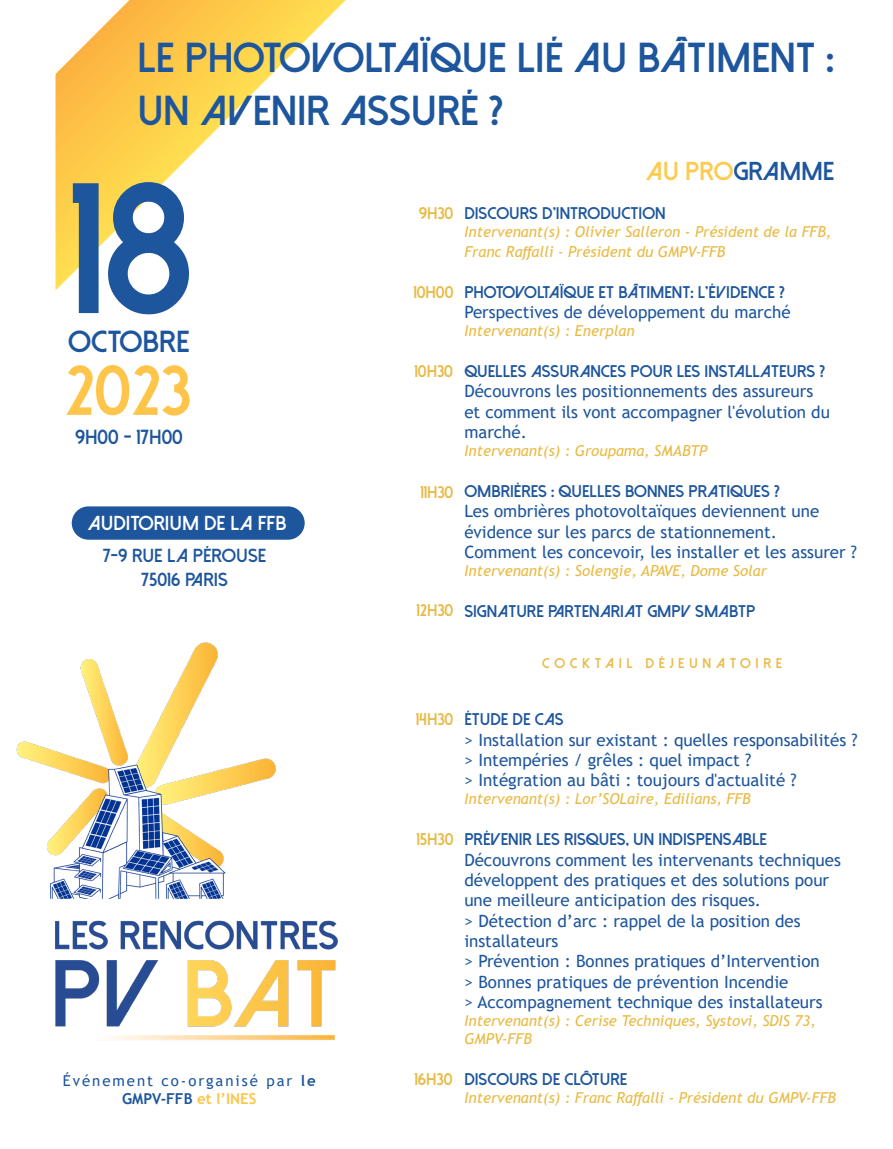
<style>
.page{position:relative;width:893px;height:1149px;background:#fff}
.page>*{position:absolute;margin:0;border:0;box-sizing:border-box;transform-origin:0 0}
.t1{font:800 185.55px "Dolce Vita";color:#1e569d}
.t2{font:800 70.5px "Dolce Vita";color:#fec54a}
.t3{font:800 41.85px "Dolce Vita";color:#1e569d}
.t4{font:800 30.45px "Dolce Vita";color:#1e569d}
.t5{font:800 25.95px "Dolce Vita";color:#1e569d}
.t6{font:800 20.4px "Dolce Vita";color:#1e569d}
.t7{font:800 20.25px "Dolce Vita";color:#fff}
.t8{font:800 18.9px "Dolce Vita";color:#1e569d}
.texte_tiret{font:16.95px/20.4px "Trebuchet MS";color:#1e569d}
.t9{font:800 16.95px "Dolce Vita";color:#1e569d}
.t10{font:800 16.95px "Dolce Vita";color:#e9ba43}
.t11{font:italic 15px/20.4px "Trebuchet MS";color:#e9ba43}
.t12{font:15px "Trebuchet MS";letter-spacing:.13em;color:#1e569d}
.t13{font:700 15px "Trebuchet MS";color:#1e569d}
.t14{font:800 14.1px "Dolce Vita";letter-spacing:.33em;color:#e9ba43}
.s1{font-weight:700}
.s2{color:#fec64a}
.s3{color:#feca4d}
</style>
<div class="page">
<svg style="left:55px;top:0;width:291px;height:290px"></svg>
<img style="left:16px;top:642px;width:322px;height:398px">
<div style="left:72px;top:506px;width:233px;height:33px;background:#1e569d;border-radius:17px"></div>
<p class="t3" style="left:137px;top:36px;width:698px">LE PHOTOVOLTAÏQUE LIÉ AU BÂTIMENT :</p>
<p class="t3" style="left:137px;top:89px;width:368px">UN AVENIR ASSURÉ ?</p>
<p class="t1" style="left:68px;top:155px;width:127px">18</p>
<p class="t4" style="left:68px;top:326px;width:123px">OCTOBRE</p>
<p class="t2" style="left:65px;top:354px;width:128px">2023</p>
<p class="t6" style="left:75px;top:426px;width:109px">9H00 - 17H00</p>
<p class="t7" style="left:88px;top:512px;width:201px">AUDITORIUM DE LA FFB</p>
<p class="t8" style="left:103px;top:546px;width:165px">7-9 RUE LA PÉROUSE</p>
<p class="t8" style="left:141px;top:570px;width:88px">75016 PARIS</p>
<p class="t12" style="left:63px;top:1070px;width:255px">Événement co-organisé par <span class="s1">le</span></p>
<p class="t13" style="left:122px;top:1088px;width:136px">GMPV-FFB <span class="s2">et l’INES</span></p>
<p class="t10" style="left:419px;top:205px;width:36px">9H30</p>
<p class="t10" style="left:413px;top:283px;width:42px">10H00</p>
<p class="t10" style="left:415px;top:362px;width:40px">10H30</p>
<p class="t10" style="left:420px;top:483px;width:35px">11H30</p>
<p class="t10" style="left:417px;top:601px;width:38px">12H30</p>
<p class="t5" style="left:646px;top:158px;width:190px"><span class="s3">AU PRO</span>GRAMME</p>
<p class="t9" style="left:464px;top:204px;width:203px">DISCOURS D’INTRODUCTION</p>
<p class="t11" style="left:464px;top:221px;width:369px">Intervenant(s) : Olivier Salleron - Président de la FFB,<br>Franc Raffalli - Président du GMPV-FFB</p>
<p class="t9" style="left:464px;top:283px;width:322px">PHOTOVOLTAÏQUE ET BÂTIMENT: L'ÉVIDENCE ?</p>
<p class="texte_tiret" style="left:464px;top:302px;width:328px">Perspectives de développement du marché</p>
<p class="t11" style="left:464px;top:321px;width:172px">Intervenant(s) : Enerplan</p>
<p class="t9" style="left:464px;top:362px;width:362px">QUELLES ASSURANCES POUR LES INSTALLATEURS ?</p>
<p class="texte_tiret" style="left:464px;top:381px;width:350px">Découvrons les positionnements des assureurs</p>
<p class="texte_tiret" style="left:464px;top:401px;width:367px">et comment ils vont accompagner l'évolution du marché.</p>
<p class="t11" style="left:464px;top:440px;width:245px">Intervenant(s) : Groupama, SMABTP</p>
<p class="t9" style="left:464px;top:482px;width:317px">OMBRIÈRES : QUELLES BONNES PRATIQUES ?</p>
<p class="texte_tiret" style="left:464px;top:500px;width:356px">Les ombrières photovoltaïques deviennent une</p>
<p class="texte_tiret" style="left:464px;top:521px;width:314px">évidence sur les parcs de stationnement.</p>
<p class="texte_tiret" style="left:464px;top:541px;width:394px">Comment les concevoir, les installer et les assurer ?</p>
<p class="t11" style="left:464px;top:560px;width:304px">Intervenant(s) : Solengie, APAVE, Dome Solar</p>
<p class="t9" style="left:464px;top:602px;width:293px">SIGNATURE PARTENARIAT GMPV SMABTP</p>
<p class="t14" style="left:542px;top:655px;width:241px">COCKTAIL DÉJEUNATOIRE</p>
<p class="t10" style="left:416px;top:710px;width:39px">14H30</p>
<p class="t10" style="left:416px;top:830px;width:39px">15H30</p>
<p class="t10" style="left:415px;top:1070px;width:40px">16H30</p>
<p class="t9" style="left:464px;top:710px;width:101px">ÉTUDE DE CAS</p>
<p class="texte_tiret" style="left:464px;top:729px;width:395px">&gt; Installation sur existant : quelles responsabilités ?</p>
<p class="texte_tiret" style="left:464px;top:749px;width:288px">&gt; Intempéries / grêles : quel impact ?</p>
<p class="texte_tiret" style="left:464px;top:769px;width:334px">&gt; Intégration au bâti : toujours d'actualité ?</p>
<p class="t11" style="left:464px;top:788px;width:288px">Intervenant(s) : Lor’SOLaire, Edilians, FFB</p>
<p class="t9" style="left:464px;top:830px;width:304px">PRÉVENIR LES RISQUES, UN INDISPENSABLE</p>
<p class="texte_tiret" style="left:464px;top:848px;width:378px">Découvrons comment les intervenants techniques</p>
<p class="texte_tiret" style="left:464px;top:869px;width:366px">développent des pratiques et des solutions pour une meilleure anticipation des risques.</p>
<p class="texte_tiret" style="left:464px;top:910px;width:338px">&gt; Détection d’arc : rappel de la position des</p>
<p class="texte_tiret" style="left:464px;top:930px;width:96px">installateurs</p>
<p class="texte_tiret" style="left:464px;top:950px;width:357px">&gt; Prévention : Bonnes pratiques d’Intervention</p>
<p class="texte_tiret" style="left:464px;top:971px;width:326px">&gt; Bonnes pratiques de prévention Incendie</p>
<p class="texte_tiret" style="left:464px;top:991px;width:360px">&gt; Accompagnement technique des installateurs</p>
<p class="t11" style="left:464px;top:1010px;width:353px">Intervenant(s) : Cerise Techniques, Systovi, SDIS 73,</p>
<p class="t11" style="left:464px;top:1028px;width:69px">GMPV-FFB</p>
<p class="t9" style="left:464px;top:1069px;width:164px">DISCOURS DE CLÔTURE</p>
<p class="t11" style="left:464px;top:1086px;width:373px">Intervenant(s) : Franc Raffalli - Président du GMPV-FFB</p>
</div>
